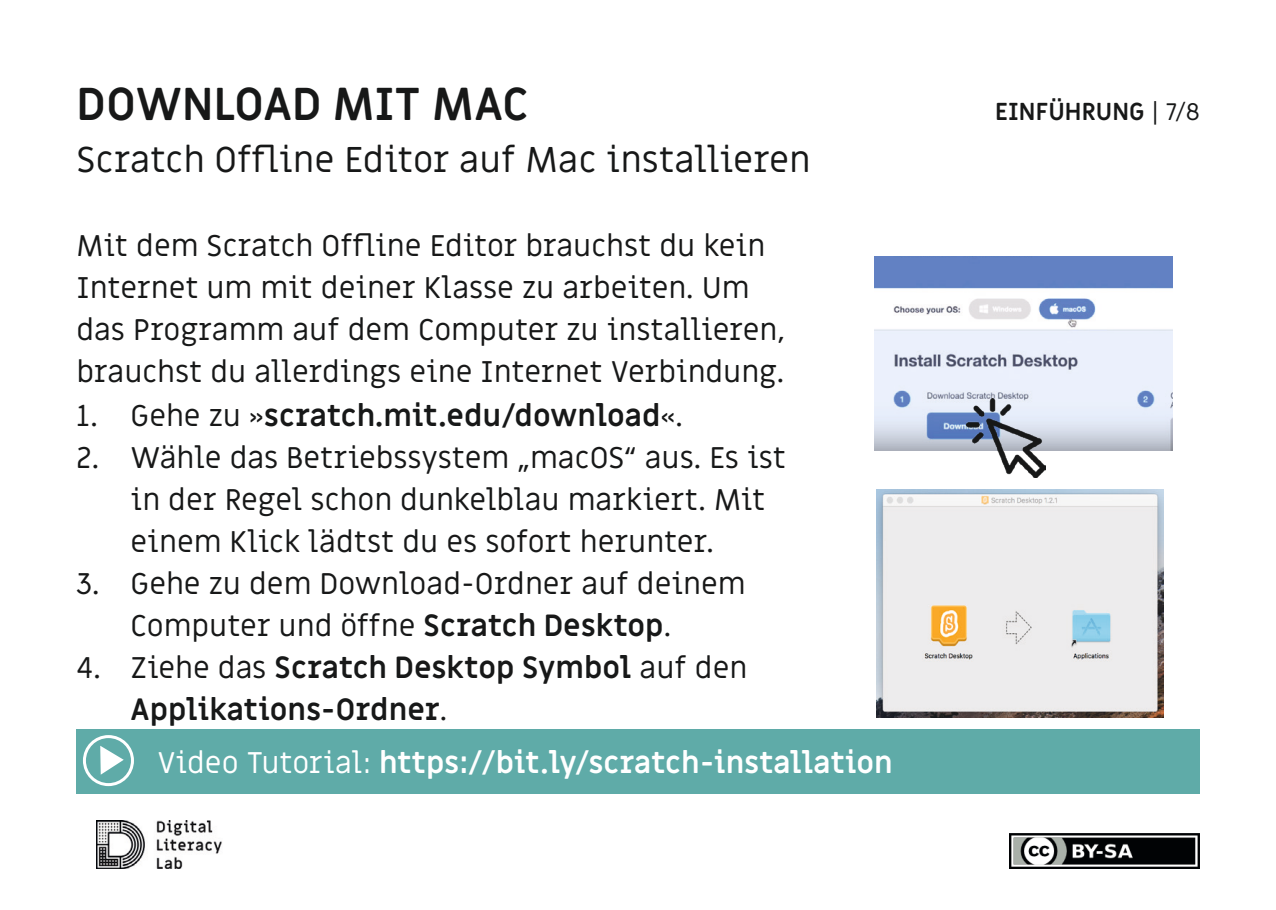
<style>
.page{position:relative;width:1276px;height:910px;background:#fff}
.page>*{position:absolute;margin:0;border:0;box-sizing:border-box;transform-origin:0 0}
.t1{font:700 45px "Miriam Libre";color:#171818}
.t2{font:36px "Miriam Libre";color:#171818}
.t3{font:30px/42px "Miriam Libre";color:#171818}
.t4{font:700 30px/42px "Miriam Libre";color:#171818}
.t5{font:700 30px "Miriam Libre";letter-spacing:-.005em;color:#fff}
.t6{font:700 24px "Miriam Libre";color:#171818}
.s1{font-weight:400}
.s2{font-weight:700}
</style>
<div class="page">
<div style="left:76px;top:729px;width:1123px;height:64px;background:#5faba8"></div>
<svg style="left:100px;top:746px;width:24px;height:29px"></svg>
<img style="left:876px;top:489px;width:288px;height:229px">
<img style="left:1010px;top:833px;width:189px;height:36px">
<img style="left:96px;top:820px;width:126px;height:49px">
<img style="left:874px;top:256px;width:298px;height:194px">
<div style="left:83px;top:735px;width:51px;height:51px;border:3px solid #fff;border-radius:50%"></div>
<img style="left:966px;top:398px;width:80px;height:80px">
<p class="t1" style="left:77px;top:77px;width:454px">DOWNLOAD MIT MAC</p>
<p class="t2" style="left:77px;top:138px;width:735px">Scratch Offline Editor auf Mac installieren</p>
<p class="t3" style="left:77px;top:225px;width:709px">Mit dem Scratch Offline Editor brauchst du kein Internet um mit deiner Klasse zu arbeiten. Um das Programm auf dem Computer zu installieren, brauchst du allerdings eine Internet Verbindung.</p>
<p class="t4" style="left:77px;top:396px;width:608px"><span class="s1">1. Gehe zu »</span>scratch.mit.edu/download<span class="s1">«.</span></p>
<p class="t3" style="left:131px;top:438px;width:657px;text-indent:-54px">2. Wähle das Betriebssystem „macOS“ aus. Es ist in der Regel schon dunkelblau markiert. Mit einem Klick lädtst du es sofort herunter.</p>
<p class="t3" style="left:131px;top:564px;width:616px;text-indent:-54px">3. Gehe zu dem Download-Ordner auf deinem<br>Computer und öffne <span class="s2">Scratch Desktop</span>.</p>
<p class="t4" style="left:131px;top:648px;width:618px;text-indent:-54px"><span class="s1">4. Ziehe das</span> Scratch Desktop Symbol <span class="s1">auf den<br></span>Applikations-Ordner<span class="s1">.</span></p>
<p class="t5" style="left:157px;top:744px;width:737px"><span class="s1">Video Tutorial:</span> https://bit.ly/scratch-installation</p>
<p class="t6" style="left:995px;top:97px;width:206px">EINFÜHRUNG <span class="s1">| 7/8</span></p>
</div>
